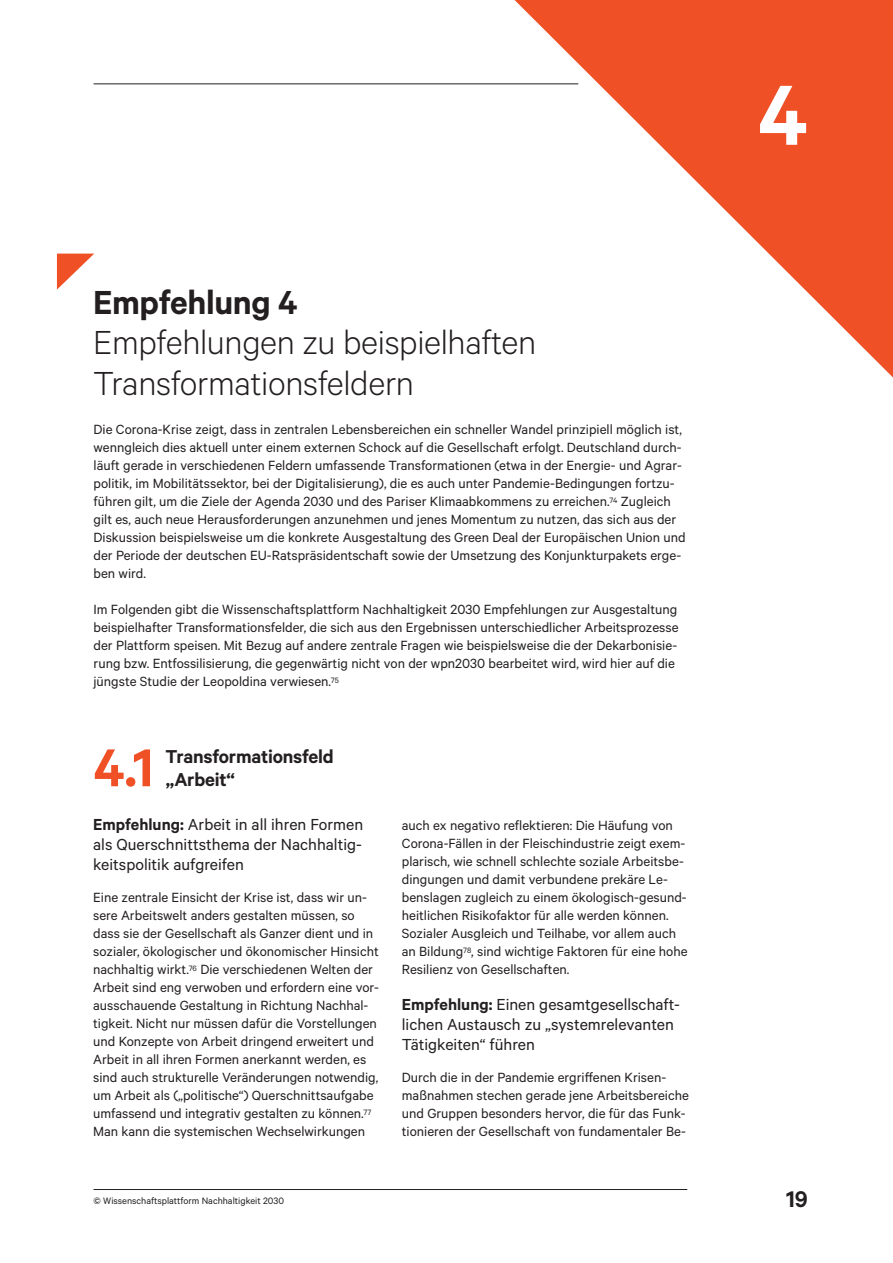
<style>
.page{position:relative;width:893px;height:1263px;background:#fff}
.page>*{position:absolute;margin:0;border:0;box-sizing:border-box;transform-origin:0 0}
.Zahl_L{font:600 96px "Calibre";color:#fff}
.Zahl_L-2{font:600 60px "Calibre";color:#f05026}
.Zwischenhead_XXL{font:300 37.5px/40.5px "Calibre";letter-spacing:-.01em;color:#231f20}
.Zwischenhead_XXL-2{font:600 37.5px "Calibre";letter-spacing:-.01em;color:#231f20}
.t1{font:600 25.5px "Calibre";color:#231f20}
.Empfehlung{font:600 21px/23.2px "Calibre";letter-spacing:-.01em;color:#231f20}
.Zwischenhead_Empfehl{font:18px/20.2px "Calibre";color:#231f20}
.Copytext_GLR{font:15px/18px "Calibre";color:#231f20}
.t2{font:10.5px "Calibre";color:#231f20}
.s1{font-weight:600}
</style>
<div class="page">
<hr style="left:94px;top:1189px;width:593px;height:1px;background:#231f20">
<hr style="left:94px;top:83px;width:484px;height:1px;background:#231f20">
<svg style="left:515px;top:0;width:378px;height:377px"></svg>
<svg style="left:57px;top:254px;width:37px;height:36px"></svg>
<p class="Zwischenhead_XXL-2" style="left:93px;top:280px;width:206px">Empfehlung 4</p>
<p class="Zwischenhead_XXL" style="left:93px;top:321px;width:445px">Empfehlungen zu beispielhaften<br>Transformationsfeldern</p>
<p class="Copytext_GLR" style="left:94px;top:419px;width:594px">Die Corona-Krise zeigt, dass in zentralen Lebensbereichen ein schneller Wandel prinzipiell möglich ist, wenngleich dies aktuell unter einem externen Schock auf die Gesellschaft erfolgt. Deutschland durch&shy;läuft gerade in verschiedenen Feldern umfassende Transformationen (etwa in der Energie- und Agrar&shy;politik, im Mobilitätssektor, bei der Digitalisierung), die es auch unter Pandemie-Bedingungen fortzu&shy;führen gilt, um die Ziele der Agenda 2030 und des Pariser Klimaabkommens zu erreichen.<sup>74</sup> Zugleich gilt es, auch neue Herausforderungen anzunehmen und jenes Momentum zu nutzen, das sich aus der Diskussion beispielsweise um die konkrete Ausgestaltung des Green Deal der Europäischen Union und der Periode der deutschen EU-Ratspräsidentschaft sowie der Umsetzung des Konjunkturpakets erge&shy;ben wird.</p>
<p class="Copytext_GLR" style="left:94px;top:599px;width:587px">Im Folgenden gibt die Wissenschaftsplattform Nachhaltigkeit 2030 Empfehlungen zur Ausgestaltung beispielhafter Transformationsfelder, die sich aus den Ergebnissen unterschiedlicher Arbeitsprozesse der Plattform speisen. Mit Bezug auf andere zentrale Fragen wie beispielsweise die der Dekarbonisie&shy;rung bzw. Entfossilisierung, die gegenwärtig nicht von der wpn2030 bearbeitet wird, wird hier auf die jüngste Studie der Leopoldina verwiesen.<sup>75</sup></p>
<p class="Zahl_L-2" style="left:94px;top:732px;width:62px">4.1</p>
<p class="Empfehlung" style="left:166px;top:744px;width:170px">Transformationsfeld „Arbeit“</p>
<p class="Zwischenhead_Empfehl" style="left:93px;top:813px;width:271px;text-align:justify"><span class="s1">Empfehlung:</span> Arbeit in all ihren Formen als Querschnittsthema der Nachhaltig&shy;keitspolitik aufgreifen</p>
<p class="Copytext_GLR" style="left:93px;top:887px;width:287px">Eine zentrale Einsicht der Krise ist, dass wir un&shy;sere Arbeitswelt anders gestalten müssen, so dass sie der Gesellschaft als Ganzer dient und in sozialer, ökologischer und ökonomischer Hinsicht nachhaltig wirkt.<sup>76</sup> Die verschiedenen Welten der Arbeit sind eng verwoben und erfordern eine vor&shy;ausschauende Gestaltung in Richtung Nachhal&shy;tigkeit. Nicht nur müssen dafür die Vorstellungen und Konzepte von Arbeit dringend erweitert und Arbeit in all ihren Formen anerkannt werden, es sind auch strukturelle Veränderungen notwendig, um Arbeit als („politische“) Querschnittsaufgabe umfassend und integrativ gestalten zu können.<sup>77<br></sup>Man kann die systemischen Wechselwirkungen</p>
<p class="Copytext_GLR" style="left:402px;top:815px;width:287px">auch ex negativo reflektieren: Die Häufung von Corona-Fällen in der Fleischindustrie zeigt exem&shy;plarisch, wie schnell schlechte soziale Arbeitsbe&shy;dingungen und damit verbundene prekäre Le&shy;benslagen zugleich zu einem ökologisch-gesund&shy;heitlichen Risikofaktor für alle werden können.<br>Sozialer Ausgleich und Teilhabe, vor allem auch an Bildung<sup>78</sup>, sind wichtige Faktoren für eine hohe Resilienz von Gesellschaften.</p>
<p class="Zwischenhead_Empfehl" style="left:402px;top:993px;width:280px"><span class="s1">Empfehlung:</span> Einen gesamtgesellschaft&shy;lichen Austausch zu „systemrelevanten<br>Tätigkeiten“ führen</p>
<p class="Copytext_GLR" style="left:402px;top:1067px;width:289px">Durch die in der Pandemie ergriffenen Krisen&shy;maßnahmen stechen gerade jene Arbeitsbereiche und Gruppen besonders hervor, die für das Funk&shy;tionieren der Gesellschaft von fundamentaler Be-</p>
<p class="t2" style="left:94px;top:1195px;width:192px">© Wissenschaftsplattform Nachhaltigkeit 2030</p>
<p class="Zahl_L" style="left:758px;top:58px;width:51px">4</p>
<p class="t1" style="left:786px;top:1184px;width:23px">19</p>
</div>
